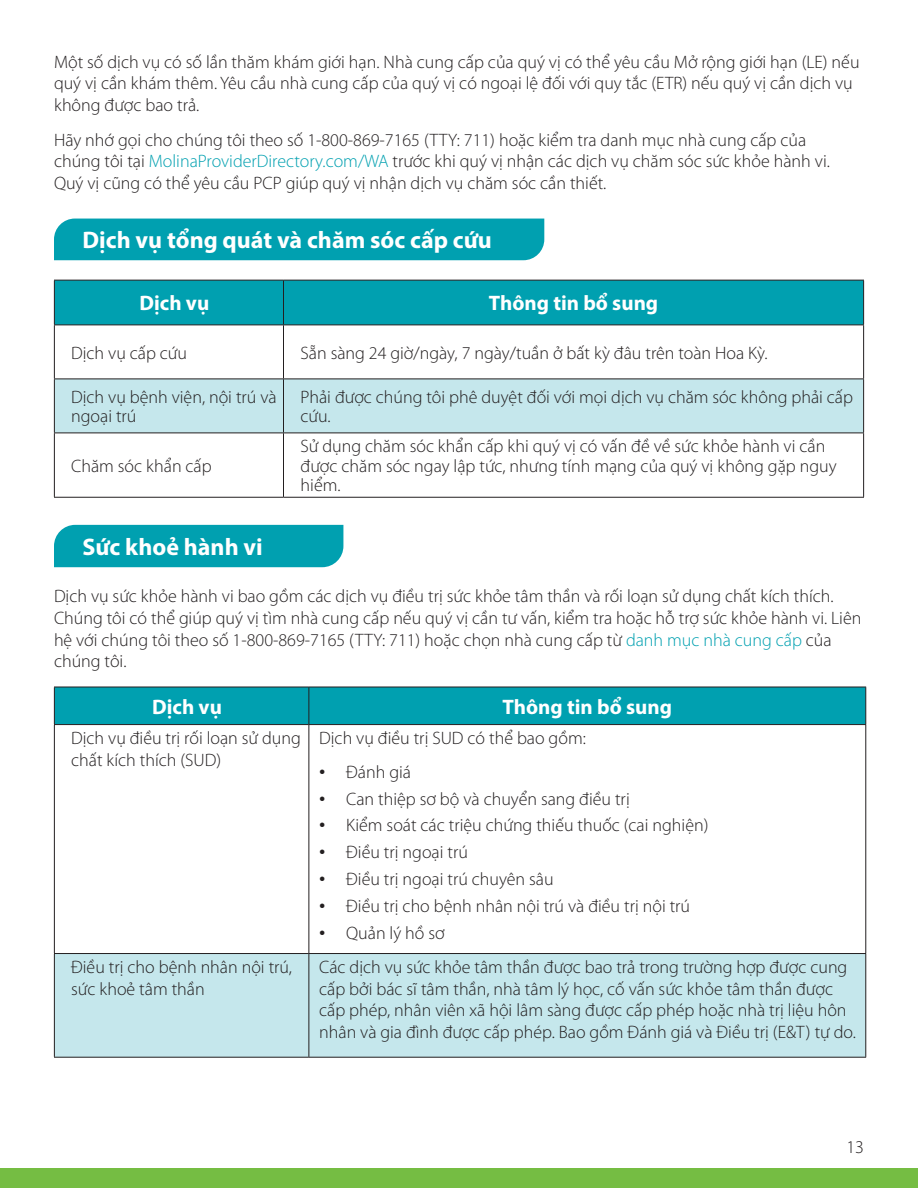
<style>
.page{position:relative;width:918px;height:1188px;background:#fff}
.page>*{position:absolute;margin:0;border:0;box-sizing:border-box;transform-origin:0 0}
.t1{font:700 24px "Myriad Pro";color:#fff}
.t2{font:700 21px "Myriad Pro";color:#fff}
.t3{font:300 18px/21.6px "Myriad Pro";color:#231f20}
.s1{color:#00a0b0}
.s2{font-family:"Arial";font-weight:400}
</style>
<div class="page">
<div style="left:0;top:1168px;width:918px;height:20px;background:#75bd43"></div>
<div style="left:54px;top:219px;width:490px;height:41px;background:#00a0b0"></div>
<div style="left:55px;top:281px;width:808px;height:44px;background:#00a0b0"></div>
<div style="left:55px;top:380px;width:808px;height:53px;background:#c5e7ec"></div>
<hr style="left:54px;top:280px;width:230px;height:1px;background:#231f20">
<hr style="left:54px;top:280px;width:1px;height:45px;background:#231f20">
<hr style="left:284px;top:280px;width:580px;height:1px;background:#231f20">
<hr style="left:283px;top:280px;width:1px;height:45px;background:#231f20">
<hr style="left:863px;top:280px;width:1px;height:45px;background:#231f20">
<hr style="left:54px;top:325px;width:230px;height:1px;background:#231f20">
<hr style="left:54px;top:325px;width:1px;height:54px;background:#231f20">
<hr style="left:284px;top:325px;width:580px;height:1px;background:#231f20">
<hr style="left:283px;top:325px;width:1px;height:54px;background:#231f20">
<hr style="left:863px;top:325px;width:1px;height:54px;background:#231f20">
<hr style="left:54px;top:379px;width:230px;height:1px;background:#231f20">
<hr style="left:54px;top:379px;width:1px;height:54px;background:#231f20">
<hr style="left:284px;top:379px;width:580px;height:1px;background:#231f20">
<hr style="left:283px;top:379px;width:1px;height:54px;background:#231f20">
<hr style="left:863px;top:379px;width:1px;height:54px;background:#231f20">
<hr style="left:54px;top:433px;width:230px;height:1px;background:#231f20">
<hr style="left:54px;top:433px;width:1px;height:64px;background:#231f20">
<hr style="left:284px;top:433px;width:580px;height:1px;background:#231f20">
<hr style="left:283px;top:433px;width:1px;height:64px;background:#231f20">
<hr style="left:863px;top:433px;width:1px;height:64px;background:#231f20">
<hr style="left:54px;top:497px;width:230px;height:1px;background:#231f20">
<hr style="left:284px;top:497px;width:580px;height:1px;background:#231f20">
<div style="left:54px;top:525px;width:289px;height:42px;background:#00a0b0"></div>
<div style="left:55px;top:688px;width:810px;height:36px;background:#00a0b0"></div>
<svg style="left:55px;top:725px;width:810px;height:228px"></svg>
<div style="left:55px;top:954px;width:810px;height:103px;background:#c5e7ec"></div>
<hr style="left:54px;top:687px;width:255px;height:1px;background:#231f20">
<hr style="left:54px;top:687px;width:1px;height:37px;background:#231f20">
<hr style="left:309px;top:687px;width:557px;height:1px;background:#231f20">
<hr style="left:309px;top:687px;width:1px;height:37px;background:#231f20">
<hr style="left:865px;top:687px;width:1px;height:37px;background:#231f20">
<hr style="left:54px;top:724px;width:255px;height:1px;background:#231f20">
<hr style="left:54px;top:725px;width:1px;height:228px;background:#231f20">
<hr style="left:309px;top:724px;width:557px;height:1px;background:#231f20">
<hr style="left:309px;top:725px;width:1px;height:228px;background:#231f20">
<hr style="left:865px;top:725px;width:1px;height:228px;background:#231f20">
<hr style="left:54px;top:953px;width:255px;height:1px;background:#231f20">
<hr style="left:54px;top:954px;width:1px;height:103px;background:#231f20">
<hr style="left:309px;top:953px;width:557px;height:1px;background:#231f20">
<hr style="left:309px;top:954px;width:1px;height:103px;background:#231f20">
<hr style="left:865px;top:954px;width:1px;height:103px;background:#231f20">
<hr style="left:54px;top:1057px;width:255px;height:1px;background:#231f20">
<hr style="left:309px;top:1057px;width:557px;height:1px;background:#231f20">
<p class="t3" style="left:54px;top:51px;width:807px">Một số dịch vụ có số lần thăm khám giới hạn. Nhà cung cấp của quý vị có thể yêu cầu Mở rộng giới hạn (LE) nếu quý vị cần khám thêm. Yêu cầu nhà cung cấp của quý vị có ngoại lệ đối với quy tắc (ETR) nếu quý vị cần dịch vụ không được bao trả.</p>
<p class="t3" style="left:54px;top:129px;width:777px">Hãy nhớ gọi cho chúng tôi theo số 1-800-869-7165 (TTY: 711) hoặc kiểm tra danh mục nhà cung cấp của chúng tôi tại <span class="s1">MolinaProviderDirectory.com/WA</span> trước khi quý vị nhận các dịch vụ chăm sóc sức khỏe hành vi.<br>Quý vị cũng có thể yêu cầu PCP giúp quý vị nhận dịch vụ chăm sóc cần thiết.</p>
<h2 class="t1" style="left:82px;top:225px;width:411px">Dịch vụ tổng quát và chăm sóc cấp cứu</h2>
<p class="t2" style="left:139px;top:290px;width:71px">Dịch vụ</p>
<p class="t2" style="left:489px;top:290px;width:171px">Thông tin bổ sung</p>
<p class="t3" style="left:71px;top:342px;width:117px">Dịch vụ cấp cứu</p>
<p class="t3" style="left:301px;top:342px;width:469px">Sẵn sàng 24 giờ/ngày, 7 ngày/tuần ở bất kỳ đâu trên toàn Hoa Kỳ.</p>
<p class="t3" style="left:71px;top:387px;width:207px;line-height:19.4px">Dịch vụ bệnh viện, nội trú và ngoại trú</p>
<p class="t3" style="left:301px;top:387px;width:554px;line-height:19.4px">Phải được chúng tôi phê duyệt đối với mọi dịch vụ chăm sóc không phải cấp cứu.</p>
<p class="t3" style="left:71px;top:455px;width:142px">Chăm sóc khẩn cấp</p>
<p class="t3" style="left:301px;top:437px;width:538px;line-height:19.4px">Sử dụng chăm sóc khẩn cấp khi quý vị có vấn đề về sức khỏe hành vi cần được chăm sóc ngay lập tức, nhưng tính mạng của quý vị không gặp nguy hiểm.</p>
<h2 class="t1" style="left:82px;top:531px;width:182px">Sức khoẻ hành vi</h2>
<p class="t3" style="left:54px;top:585px;width:809px">Dịch vụ sức khỏe hành vi bao gồm các dịch vụ điều trị sức khỏe tâm thần và rối loạn sử dụng chất kích thích.<br>Chúng tôi có thể giúp quý vị tìm nhà cung cấp nếu quý vị cần tư vấn, kiểm tra hoặc hỗ trợ sức khỏe hành vi. Liên hệ với chúng tôi theo số 1-800-869-7165 (TTY: 711) hoặc chọn nhà cung cấp từ <span class="s1">danh mục nhà cung cấp</span> của chúng tôi.</p>
<p class="t2" style="left:152px;top:693px;width:71px">Dịch vụ</p>
<p class="t2" style="left:503px;top:693px;width:171px">Thông tin bổ sung</p>
<p class="t3" style="left:71px;top:727px;width:231px">Dịch vụ điều trị rối loạn sử dụng chất kích thích (SUD)</p>
<p class="t3" style="left:319px;top:727px;width:268px">Dịch vụ điều trị SUD có thể bao gồm:</p>
<p class="t3" style="left:319px;top:761px;width:93px"><span class="s2">•</span> Đánh giá</p>
<p class="t3" style="left:319px;top:788px;width:312px"><span class="s2">•</span> Can thiệp sơ bộ và chuyển sang điều trị</p>
<p class="t3" style="left:319px;top:814px;width:391px"><span class="s2">•</span> Kiểm soát các triệu chứng thiếu thuốc (cai nghiện)</p>
<p class="t3" style="left:319px;top:841px;width:150px"><span class="s2">•</span> Điều trị ngoại trú</p>
<p class="t3" style="left:319px;top:868px;width:236px"><span class="s2">•</span> Điều trị ngoại trú chuyên sâu</p>
<p class="t3" style="left:319px;top:895px;width:372px"><span class="s2">•</span> Điều trị cho bệnh nhân nội trú và điều trị nội trú</p>
<p class="t3" style="left:319px;top:922px;width:127px"><span class="s2">•</span> Quản lý hồ sơ</p>
<p class="t3" style="left:71px;top:956px;width:222px">Điều trị cho bệnh nhân nội trú, sức khoẻ tâm thần</p>
<p class="t3" style="left:319px;top:956px;width:538px">Các dịch vụ sức khỏe tâm thần được bao trả trong trường hợp được cung cấp bởi bác sĩ tâm thần, nhà tâm lý học, cố vấn sức khỏe tâm thần được cấp phép, nhân viên xã hội lâm sàng được cấp phép hoặc nhà trị liệu hôn nhân và gia đình được cấp phép. Bao gồm Đánh giá và Điều trị (E&amp;T) tự do.</p>
<p class="t3" style="left:846px;top:1136px;width:19px">13</p>
</div>
